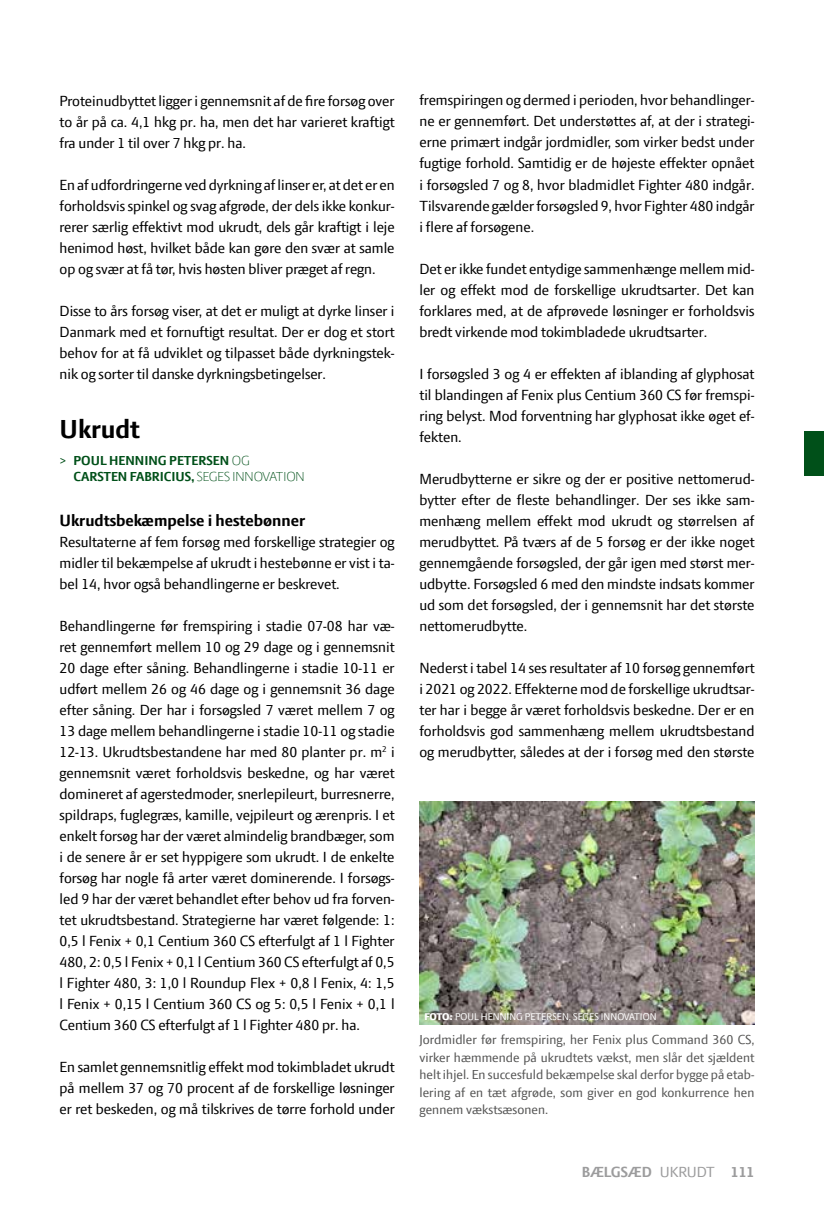
<style>
.page{position:relative;width:824px;height:1216px;background:#fff}
.page>*{position:absolute;margin:0;border:0;box-sizing:border-box;transform-origin:0 0}
.t1{font:700 28px "LF Press Sans";color:#000}
.t2{font:700 17.5px "LF Press Sans";color:#000}
.t3{font:15.75px/21px "LF Press Sans";color:#000;text-align:justify}
.t4{font:700 15.75px "LF Press Sans";color:#9c9c9d}
.t5{font:14px/17.5px "LF Press Sans";letter-spacing:.005em;color:#565655;text-align:justify}
.t6{font:700 14px/16.8px "LF Press Sans";color:#005019}
.t7{font:10.5px "LF Press Sans";letter-spacing:.005em;color:#fff}
.s1{font-weight:400}
.s2{font-weight:300}
.s3{font-weight:800}
</style>
<div class="page">
<div style="left:804px;top:431px;width:19px;height:45px;background:#005019"></div>
<img style="left:419px;top:801px;width:335px;height:223px">
<p class="t3" style="left:60px;top:90px;width:336px">Proteinudbyttet ligger i gennemsnit af de fire forsøg over to år på ca. 4,1 hkg pr. ha, men det har varieret kraftigt fra under 1 til over 7 hkg pr. ha.</p>
<p class="t3" style="left:60px;top:174px;width:336px">En af udfordringerne ved dyrkning af linser er, at det er en forholdsvis spinkel og svag afgrøde, der dels ikke konkur&shy;rerer særlig effektivt mod ukrudt, dels går kraftigt i leje henimod høst, hvilket både kan gøre den svær at samle op og svær at få tør, hvis høsten bliver præget af regn.</p>
<p class="t3" style="left:60px;top:300px;width:336px">Disse to års forsøg viser, at det er muligt at dyrke linser i Danmark med et fornuftigt resultat. Der er dog et stort behov for at få udviklet og tilpasset både dyrkningstek&shy;nik og sorter til danske dyrkningsbetingelser.</p>
<h1 class="t1" style="left:60px;top:413px;width:82px">Ukrudt</h1>
<p class="t6" style="left:74px;top:451px;width:232px;text-indent:-14px"><span class="s1">&gt;</span> POUL HENNING PETERSEN <span class="s2">OG<br></span>CARSTEN FABRICIUS, <span class="s2">SEGES INNOVATION</span></p>
<p class="t2" style="left:60px;top:510px;width:247px">Ukrudtsbekæmpelse i hestebønner</p>
<p class="t3" style="left:60px;top:531px;width:336px">Resultaterne af fem forsøg med forskellige strategier og midler til bekæmpelse af ukrudt i hestebønne er vist i ta&shy;bel 14, hvor også behandlingerne er beskrevet.</p>
<p class="t3" style="left:60px;top:615px;width:336px">Behandlingerne før fremspiring i stadie 07-08 har væ&shy;ret gennemført mellem 10 og 29 dage og i gennemsnit 20 dage efter såning. Behandlingerne i stadie 10-11 er udført mellem 26 og 46 dage og i gennemsnit 36 dage efter såning. Der har i forsøgsled 7 været mellem 7 og 13 dage mellem behandlingerne i stadie 10-11 og stadie 12-13. Ukrudtsbestandene har med 80 planter pr. m<sup>2</sup> i gennemsnit været forholdsvis beskedne, og har været domineret af agerstedmoder, snerlepileurt, burresnerre, spildraps, fuglegræs, kamille, vejpileurt og ærenpris. I et enkelt forsøg har der været almindelig brandbæger, som i de senere år er set hyppigere som ukrudt. I de enkelte forsøg har nogle få arter været dominerende. I forsøgs&shy;led 9 har der været behandlet efter behov ud fra forven&shy;tet ukrudtsbestand. Strategierne har været følgende: 1:<br>0,5 l Fenix + 0,1 Centium 360 CS efterfulgt af 1 l Fighter 480, 2: 0,5 l Fenix + 0,1 l Centium 360 CS efterfulgt af 0,5 l Fighter 480, 3: 1,0 l Roundup Flex + 0,8 l Fenix, 4: 1,5 l Fenix + 0,15 l Centium 360 CS og 5: 0,5 l Fenix + 0,1 l Centium 360 CS efterfulgt af 1 l Fighter 480 pr. ha.</p>
<p class="t3" style="left:60px;top:1056px;width:336px">En samlet gennemsnitlig effekt mod tokimbladet ukrudt på mellem 37 og 70 procent af de forskellige løsninger er ret beskeden, og må tilskrives de tørre forhold under</p>
<p class="t3" style="left:419px;top:90px;width:336px">fremspiringen og dermed i perioden, hvor behandlinger&shy;ne er gennemført. Det understøttes af, at der i strategi&shy;erne primært indgår jordmidler, som virker bedst under fugtige forhold. Samtidig er de højeste effekter opnået i forsøgsled 7 og 8, hvor bladmidlet Fighter 480 indgår.<br>Tilsvarende gælder forsøgsled 9, hvor Fighter 480 indgår i flere af forsøgene.</p>
<p class="t3" style="left:419px;top:258px;width:336px">Det er ikke fundet entydige sammenhænge mellem mid&shy;ler og effekt mod de forskellige ukrudtsarter. Det kan forklares med, at de afprøvede løsninger er forholdsvis bredt virkende mod tokimbladede ukrudtsarter.</p>
<p class="t3" style="left:419px;top:363px;width:336px">I forsøgsled 3 og 4 er effekten af iblanding af glyphosat til blandingen af Fenix plus Centium 360 CS før fremspi&shy;ring belyst. Mod forventning har glyphosat ikke øget ef&shy;fekten.</p>
<p class="t3" style="left:419px;top:468px;width:336px">Merudbytterne er sikre og der er positive nettomerud&shy;bytter efter de fleste behandlinger. Der ses ikke sam&shy;menhæng mellem effekt mod ukrudt og størrelsen af merudbyttet. På tværs af de 5 forsøg er der ikke noget gennemgående forsøgsled, der går igen med størst mer&shy;udbytte. Forsøgsled 6 med den mindste indsats kommer ud som det forsøgsled, der i gennemsnit har det største nettomerudbytte.</p>
<p class="t3" style="left:419px;top:656px;width:336px">Nederst i tabel 14 ses resultater af 10 forsøg gennemført i 2021 og 2022. Effekterne mod de forskellige ukrudtsar&shy;ter har i begge år været forholdsvis beskedne. Der er en forholdsvis god sammenhæng mellem ukrudtsbestand og merudbytter, således at der i forsøg med den største</p>
<p class="t7" style="left:424px;top:1010px;width:233px"><span class="s3">FOTO:</span> POUL HENNING PETERSEN, SEGES INNOVATION</p>
<p class="t5" style="left:419px;top:1030px;width:336px">Jordmidler før fremspiring, her Fenix plus Command 360 CS, virker hæmmende på ukrudtets vækst, men slår det sjældent helt ihjel. En succesfuld bekæmpelse skal derfor bygge på etab&shy;lering af en tæt afgrøde, som giver en god konkurrence hen gennem vækstsæsonen.</p>
<p class="t4" style="left:581px;top:1162px;width:98px">BÆLGSÆD <span class="s1">Ukrudt</span></p>
<p class="t4" style="left:730px;top:1162px;width:25px">111</p>
</div>
